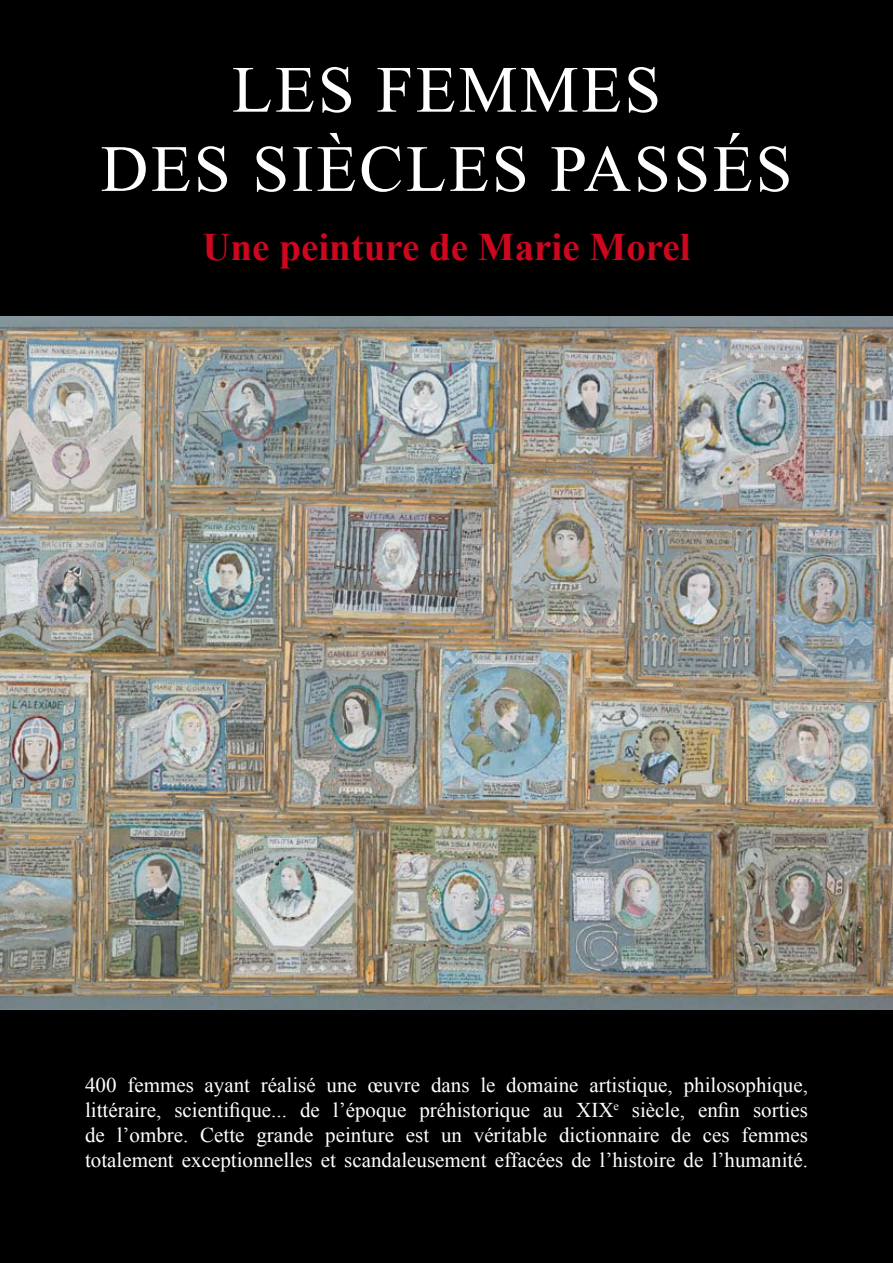
<style>
.page{position:relative;width:893px;height:1263px;background:#000}
.page>*{position:absolute;margin:0;border:0;box-sizing:border-box;transform-origin:0 0}
.t1{font:66px/79.2px "Times New Roman";letter-spacing:.04em;color:#fff;text-align:center}
.t2{font:700 39px "Times New Roman";color:#cd071e}
.t3{font:21px/25.2px "Times New Roman";color:#fff;text-align:justify}
</style>
<div class="page">
<img style="left:0;top:316px;width:893px;height:693px">
<h1 class="t1" style="left:101px;top:49px;width:693px">Les Femmes<br>des siècles passés</h1>
<h2 class="t2" style="left:202px;top:220px;width:490px">Une peinture de Marie Morel</h2>
<p class="t3" style="left:85px;top:1071px;width:724px">400 femmes ayant réalisé une œuvre dans le domaine artistique, philosophique, littéraire, scientifique... de l’époque préhistorique au XIX<sup>e</sup> siècle, enfin sorties de l’ombre. Cette grande peinture est un véritable dictionnaire de ces femmes totalement exceptionnelles et scandaleusement effacées de l’histoire de l’humanité.</p>
</div>
